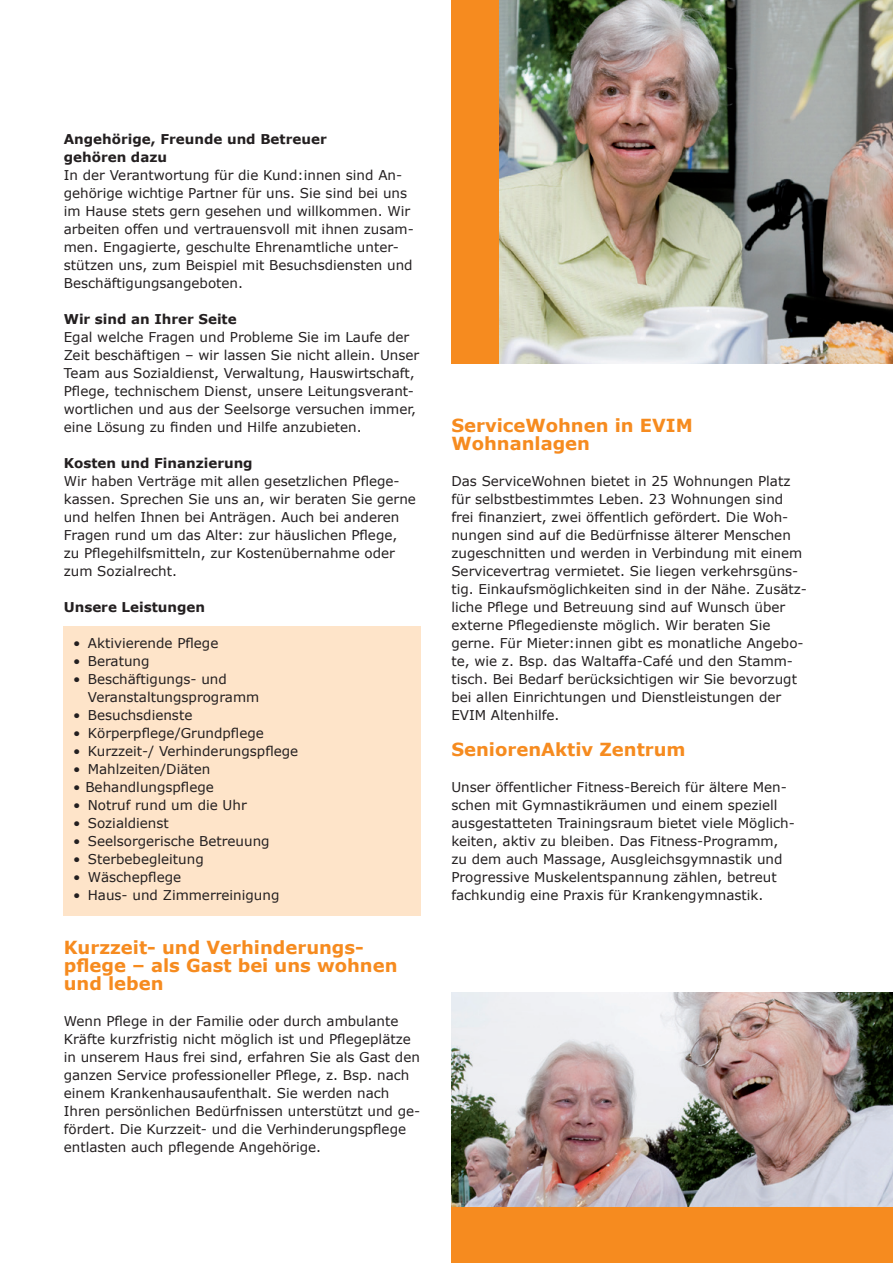
<style>
.page{position:relative;width:893px;height:1263px;background:#fff}
.page>*{position:absolute;margin:0;border:0;box-sizing:border-box;transform-origin:0 0}
.t1{font:700 18px/18px "Verdana";color:#f68b1f}
.t2{font:13.5px/18px "Verdana";color:#231f20}
.t3{font:700 13.5px/18px "Verdana";color:#231f20}
</style>
<div class="page">
<div style="left:64px;top:626px;width:357px;height:289px;background:#fee4c9"></div>
<img style="left:451px;top:993px;width:442px;height:215px">
<img style="left:499px;top:0;width:394px;height:364px">
<div style="left:451px;top:1208px;width:442px;height:55px;background:#f68b1f"></div>
<div style="left:451px;top:0;width:48px;height:364px;background:#f68b1f"></div>
<p class="t3" style="left:64px;top:130px;width:264px">Angehörige, Freunde und Betreuer gehören dazu</p>
<p class="t2" style="left:64px;top:166px;width:352px">In der Verantwortung für die Kund:innen sind An&shy;gehörige wichtige Partner für uns. Sie sind bei uns im Hause stets gern gesehen und willkommen. Wir arbeiten offen und vertrauensvoll mit ihnen zusam&shy;men. Engagierte, geschulte Ehrenamtliche unter&shy;stützen uns, zum Beispiel mit Besuchsdiensten und Beschäftigungsangeboten.</p>
<p class="t3" style="left:64px;top:310px;width:174px">Wir sind an Ihrer Seite</p>
<p class="t2" style="left:64px;top:328px;width:357px">Egal welche Fragen und Probleme Sie im Laufe der Zeit beschäftigen – wir lassen Sie nicht allein. Unser Team aus Sozialdienst, Verwaltung, Hauswirtschaft, Pflege, technischem Dienst, unsere Leitungsverant&shy;wortlichen und aus der Seelsorge versuchen immer, eine Lösung zu finden und Hilfe anzubieten.</p>
<p class="t3" style="left:64px;top:454px;width:190px">Kosten und Finanzierung</p>
<p class="t2" style="left:64px;top:472px;width:354px">Wir haben Verträge mit allen gesetzlichen Pflege&shy;kassen. Sprechen Sie uns an, wir beraten Sie gerne und helfen Ihnen bei Anträgen. Auch bei anderen Fragen rund um das Alter: zur häuslichen Pflege, zu Pflegehilfsmitteln, zur Kostenübernahme oder zum Sozialrecht.</p>
<p class="t3" style="left:64px;top:598px;width:143px">Unsere Leistungen</p>
<p class="t2" style="left:73px;top:634px;width:147px">• Aktivierende Pflege</p>
<p class="t2" style="left:73px;top:652px;width:78px">• Beratung</p>
<p class="t2" style="left:88px;top:670px;width:173px;text-indent:-14px">• Beschäftigungs- und<br>Veranstaltungsprogramm</p>
<p class="t2" style="left:73px;top:706px;width:121px">• Besuchsdienste</p>
<p class="t2" style="left:73px;top:724px;width:192px">• Körperpflege/Grundpflege</p>
<p class="t2" style="left:73px;top:742px;width:227px">• Kurzzeit-/ Verhinderungspflege</p>
<p class="t2" style="left:73px;top:760px;width:139px">• Mahlzeiten/Diäten</p>
<p class="t2" style="left:73px;top:778px;width:142px">• Behandlungspflege</p>
<p class="t2" style="left:73px;top:796px;width:175px">• Notruf rund um die Uhr</p>
<p class="t2" style="left:73px;top:814px;width:97px">• Sozialdienst</p>
<p class="t2" style="left:73px;top:832px;width:198px">• Seelsorgerische Betreuung</p>
<p class="t2" style="left:73px;top:850px;width:132px">• Sterbebegleitung</p>
<p class="t2" style="left:73px;top:868px;width:109px">• Wäschepflege</p>
<p class="t2" style="left:73px;top:886px;width:208px">• Haus- und Zimmerreinigung</p>
<h1 class="t1" style="left:64px;top:939px;width:335px">Kurzzeit- und Verhinderungs&shy;pflege – als Gast bei uns wohnen und leben</h1>
<p class="t2" style="left:64px;top:1012px;width:358px">Wenn Pflege in der Familie oder durch ambulante Kräfte kurzfristig nicht möglich ist und Pflegeplätze in unserem Haus frei sind, erfahren Sie als Gast den ganzen Service professioneller Pflege, z. Bsp. nach einem Krankenhausaufenthalt. Sie werden nach Ihren persönlichen Bedürfnissen unterstützt und ge&shy;fördert. Die Kurzzeit- und die Verhinderungspflege entlasten auch pflegende Angehörige.</p>
<h1 class="t1" style="left:451px;top:417px;width:243px">ServiceWohnen in EVIM<br>Wohnanlagen</h1>
<p class="t2" style="left:451px;top:472px;width:357px">Das ServiceWohnen bietet in 25 Wohnungen Platz für selbstbestimmtes Leben. 23 Wohnungen sind frei finanziert, zwei öffentlich gefördert. Die Woh&shy;nungen sind auf die Bedürfnisse älterer Menschen zugeschnitten und werden in Verbindung mit einem Servicevertrag vermietet. Sie liegen verkehrsgüns&shy;tig. Einkaufsmöglichkeiten sind in der Nähe. Zusätz&shy;liche Pflege und Betreuung sind auf Wunsch über externe Pflegedienste möglich. Wir beraten Sie gerne. Für Mieter:innen gibt es monatliche Angebo&shy;te, wie z. Bsp. das Waltaffa-Café und den Stamm&shy;tisch. Bei Bedarf berücksichtigen wir Sie bevorzugt bei allen Einrichtungen und Dienstleistungen der EVIM Altenhilfe.</p>
<h1 class="t1" style="left:451px;top:741px;width:236px">SeniorenAktiv Zentrum</h1>
<p class="t2" style="left:451px;top:778px;width:345px">Unser öffentlicher Fitness-Bereich für ältere Men&shy;schen mit Gymnastikräumen und einem speziell ausgestatteten Trainingsraum bietet viele Möglich&shy;keiten, aktiv zu bleiben. Das Fitness-Programm, zu dem auch Massage, Ausgleichsgymnastik und Progressive Muskelentspannung zählen, betreut fachkundig eine Praxis für Krankengymnastik.</p>
</div>
